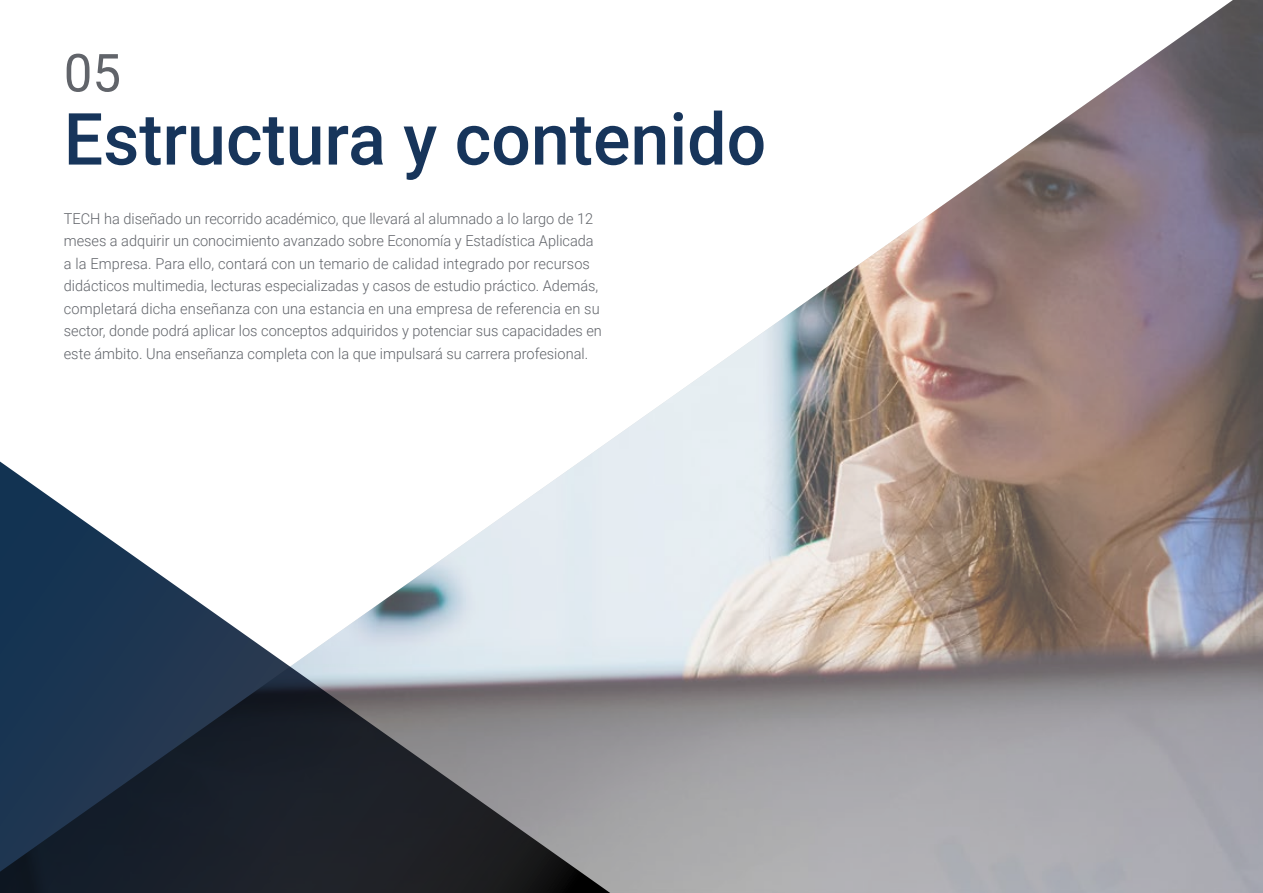
<style>
.page{position:relative;width:1263px;height:893px;background:#fff}
.page>*{position:absolute;margin:0;border:0;box-sizing:border-box;transform-origin:0 0}
.t1{font:500 72px "Roboto";color:#17355b}
.t2{font:52.5px "Roboto";color:#61646a}
.t3{font:300 15px/22.5px "Roboto";color:#61646a}
</style>
<div class="page">
<img style="left:602px;top:0;width:661px;height:893px">
<svg style="left:0;top:446px;width:640px;height:447px"></svg>
<h2 class="t2" style="left:64px;top:36px;width:59px">05</h2>
<h1 class="t1" style="left:64px;top:89px;width:704px">Estructura y contenido</h1>
<p class="t3" style="left:64px;top:207px;width:540px">TECH ha diseñado un recorrido académico, que llevará al alumnado a lo largo de 12 meses a adquirir un conocimiento avanzado sobre Economía y Estadística Aplicada a la Empresa. Para ello, contará con un temario de calidad integrado por recursos didácticos multimedia, lecturas especializadas y casos de estudio práctico. Además, completará dicha enseñanza con una estancia en una empresa de referencia en su sector, donde podrá aplicar los conceptos adquiridos y potenciar sus capacidades en este ámbito. Una enseñanza completa con la que impulsará su carrera profesional.</p>
</div>
